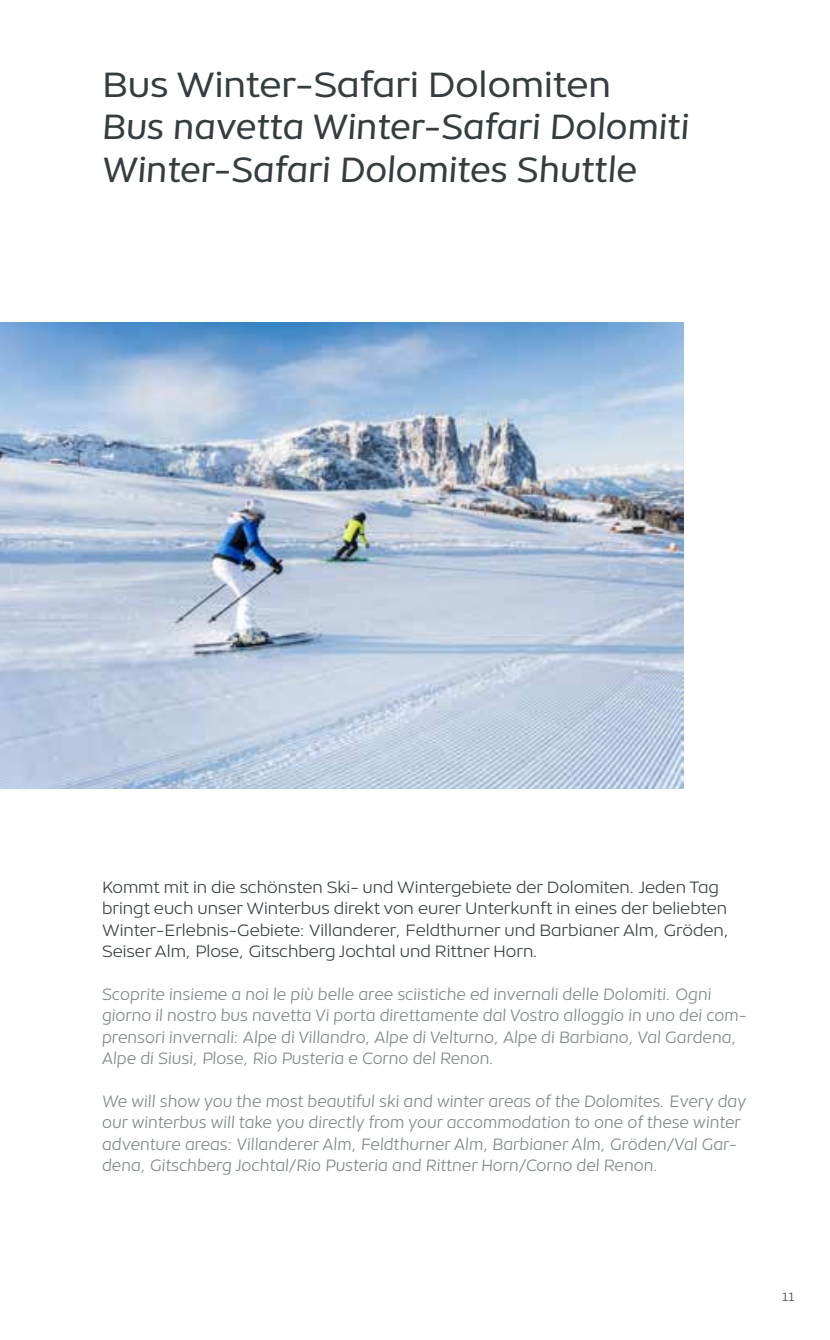
<style>
.page{position:relative;width:830px;height:1340px;background:#fff}
.page>*{position:absolute;margin:0;border:0;box-sizing:border-box;transform-origin:0 0}
.t1{font:italic 36px/42.8px "Object";color:#353d40}
.t2{font:36px "Object";color:#353d40}
.t3{font:italic 300 16.88px/21.4px "Object";color:#7f878c}
.t4{font:300 16.88px/21.4px "Object";color:#353d40}
.t5{font:300 12.38px "Object";color:#3c3c3b}
</style>
<div class="page">
<img style="left:0;top:322px;width:682px;height:466px">
<h1 class="t2" style="left:102px;top:56px;width:510px">Bus Winter-Safari Dolomiten</h1>
<h1 class="t1" style="left:102px;top:103px;width:588px">Bus navetta Winter-Safari Dolomiti<br>Winter-Safari Dolomites Shuttle</h1>
<p class="t4" style="left:102px;top:875px;width:628px">Kommt mit in die schönsten Ski- und Wintergebiete der Dolomiten. Jeden Tag bringt euch unser Winterbus direkt von eurer Unterkunft in eines der beliebten Winter-Erlebnis-Gebiete: Villanderer, Feldthurner und Barbianer Alm, Gröden, Seiser Alm, Plose, Gitschberg Jochtal und Rittner Horn.</p>
<p class="t3" style="left:102px;top:982px;width:646px">Scoprite insieme a noi le più belle aree sciistiche ed invernali delle Dolomiti. Ogni giorno il nostro bus navetta Vi porta direttamente dal Vostro alloggio in uno dei com&shy;prensori invernali: Alpe di Villandro, Alpe di Velturno, Alpe di Barbiano, Val Gardena, Alpe di Siusi, Plose, Rio Pusteria e Corno del Renon.</p>
<p class="t3" style="left:102px;top:1089px;width:645px">We will show you the most beautiful ski and winter areas of the Dolomites. Every day our winterbus will take you directly from your accommodation to one of these winter adventure areas: Villanderer Alm, Feldthurner Alm, Barbianer Alm, Gröden/Val Gar&shy;dena, Gitschberg Jochtal/Rio Pusteria and Rittner Horn/Corno del Renon.</p>
<p class="t5" style="left:781px;top:1286px;width:16px">11</p>
</div>
